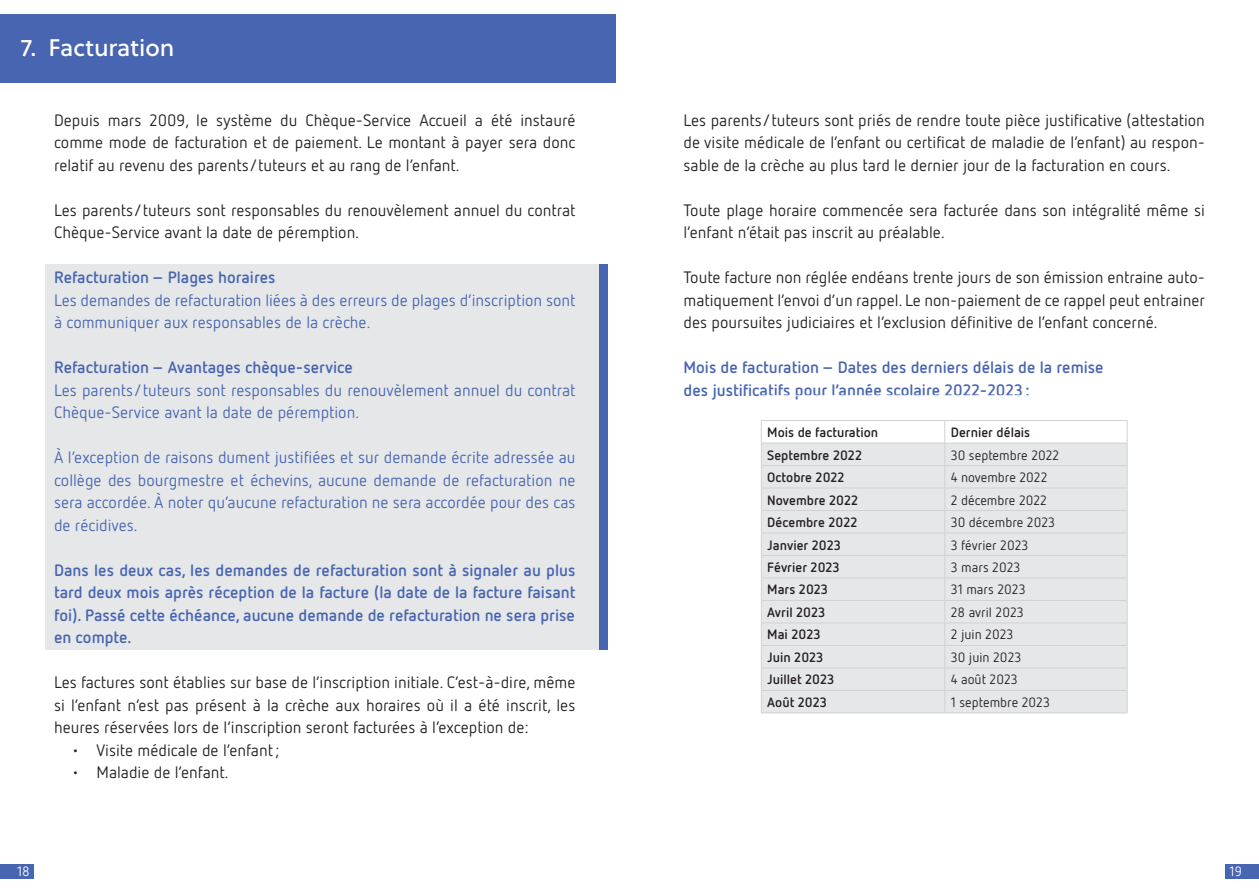
<style>
.page{position:relative;width:1259px;height:893px;background:#fff}
.page>*{position:absolute;margin:0;border:0;box-sizing:border-box;transform-origin:0 0}
.t1{font:24px "Soleil Bk";color:#fff}
.t2{font:16.5px/22.5px "Netto OT";color:#231f20;text-align:justify}
.t3{font:16.5px/22.5px "Netto OT";color:#4765b0}
.t4{font:700 16.5px/22.5px "Netto OT";color:#4765b0;text-align:justify}
.t5{font:700 13.5px "Netto OT";color:#231f20}
.t6{font:13.5px "Netto OT";color:#231f20}
.t7{font:13.5px "Netto OT";color:#fff}
</style>
<div class="page">
<div style="left:1225px;top:864px;width:34px;height:14px;background:#4765b0"></div>
<div style="left:0;top:864px;width:34px;height:14px;background:#4765b0"></div>
<div style="left:599px;top:264px;width:8px;height:386px;background:#4765b0"></div>
<div style="left:45px;top:264px;width:554px;height:386px;background:#e6e7e9"></div>
<div style="left:0;top:14px;width:615px;height:69px;background:#4765b0"></div>
<div style="left:762px;top:444px;width:365px;height:269px;background:#e6e7e9"></div>
<hr style="left:761px;top:443px;width:183px;height:1px;background:#d1d2d4">
<svg style="left:761px;top:421px;width:1px;height:292px"></svg>
<hr style="left:761px;top:420px;width:183px;height:1px;background:#d1d2d4">
<hr style="left:944px;top:420px;width:183px;height:1px;background:#d1d2d4">
<hr style="left:761px;top:465px;width:183px;height:1px;background:#d1d2d4">
<hr style="left:761px;top:488px;width:183px;height:1px;background:#d1d2d4">
<hr style="left:761px;top:510px;width:183px;height:1px;background:#d1d2d4">
<hr style="left:761px;top:533px;width:183px;height:1px;background:#d1d2d4">
<hr style="left:761px;top:555px;width:183px;height:1px;background:#d1d2d4">
<hr style="left:761px;top:578px;width:183px;height:1px;background:#d1d2d4">
<hr style="left:761px;top:600px;width:183px;height:1px;background:#d1d2d4">
<hr style="left:761px;top:623px;width:183px;height:1px;background:#d1d2d4">
<hr style="left:761px;top:645px;width:183px;height:1px;background:#d1d2d4">
<hr style="left:761px;top:668px;width:183px;height:1px;background:#d1d2d4">
<hr style="left:761px;top:690px;width:183px;height:1px;background:#d1d2d4">
<hr style="left:761px;top:713px;width:183px;height:1px;background:#d1d2d4">
<hr style="left:944px;top:443px;width:183px;height:1px;background:#d1d2d4">
<hr style="left:944px;top:465px;width:183px;height:1px;background:#d1d2d4">
<hr style="left:944px;top:488px;width:183px;height:1px;background:#d1d2d4">
<hr style="left:944px;top:510px;width:183px;height:1px;background:#d1d2d4">
<hr style="left:944px;top:533px;width:183px;height:1px;background:#d1d2d4">
<hr style="left:944px;top:555px;width:183px;height:1px;background:#d1d2d4">
<hr style="left:944px;top:578px;width:183px;height:1px;background:#d1d2d4">
<hr style="left:944px;top:600px;width:183px;height:1px;background:#d1d2d4">
<hr style="left:944px;top:623px;width:183px;height:1px;background:#d1d2d4">
<hr style="left:944px;top:645px;width:183px;height:1px;background:#d1d2d4">
<hr style="left:944px;top:668px;width:183px;height:1px;background:#d1d2d4">
<hr style="left:944px;top:690px;width:183px;height:1px;background:#d1d2d4">
<svg style="left:944px;top:421px;width:1px;height:292px"></svg>
<svg style="left:1127px;top:420px;width:1px;height:293px"></svg>
<hr style="left:944px;top:713px;width:183px;height:1px;background:#d1d2d4">
<h1 class="t1" style="left:21px;top:30px;width:155px">7. Facturation</h1>
<p class="t2" style="left:54px;top:108px;width:523px">Depuis mars 2009, le système du Chèque-Service Accueil a été instauré comme mode de facturation et de paiement. Le montant à payer sera donc relatif au revenu des parents/tuteurs et au rang de l’enfant.</p>
<p class="t2" style="left:54px;top:198px;width:523px">Les parents/tuteurs sont responsables du renouvèlement annuel du contrat<br>Chèque-Service avant la date de péremption.</p>
<p class="t4" style="left:54px;top:266px;width:223px">Refacturation – Plages horaires</p>
<p class="t3" style="left:54px;top:288px;width:523px">Les demandes de refacturation liées à des erreurs de plages d’inscription sont à communiquer aux responsables de la crèche.</p>
<p class="t4" style="left:54px;top:356px;width:300px">Refacturation – Avantages chèque-service</p>
<p class="t3" style="left:54px;top:378px;width:523px">Les parents/tuteurs sont responsables du renouvèlement annuel du contrat<br>Chèque-Service avant la date de péremption.</p>
<p class="t3" style="left:54px;top:446px;width:523px;text-align:justify">À l’exception de raisons dument justifiées et sur demande écrite adressée au collège des bourgmestre et échevins, aucune demande de refacturation ne sera accordée. À noter qu’aucune refacturation ne sera accordée pour des cas de récidives.</p>
<p class="t4" style="left:54px;top:558px;width:523px">Dans les deux cas, les demandes de refacturation sont à signaler au plus tard deux mois après réception de la facture (la date de la facture faisant foi). Passé cette échéance, aucune demande de refacturation ne sera prise en compte.</p>
<p class="t2" style="left:54px;top:671px;width:523px">Les factures sont établies sur base de l’inscription initiale. C’est-à-dire, même si l’enfant n’est pas présent à la crèche aux horaires où il a été inscrit, les heures réservées lors de l’inscription seront facturées à l’exception de:</p>
<p class="t2" style="left:71px;top:738px;width:210px">• Visite médicale de l’enfant;</p>
<p class="t2" style="left:71px;top:761px;width:159px">• Maladie de l’enfant.</p>
<p class="t2" style="left:683px;top:108px;width:523px">Les parents/tuteurs sont priés de rendre toute pièce justificative (attestation de visite médicale de l’enfant ou certificat de maladie de l’enfant) au respon&shy;sable de la crèche au plus tard le dernier jour de la facturation en cours.</p>
<p class="t2" style="left:683px;top:198px;width:523px">Toute plage horaire commencée sera facturée dans son intégralité même si l’enfant n’était pas inscrit au préalable.</p>
<p class="t2" style="left:683px;top:266px;width:523px">Toute facture non réglée endéans trente jours de son émission entraine auto&shy;matiquement l’envoi d’un rappel. Le non-paiement de ce rappel peut entrainer des poursuites judiciaires et l’exclusion définitive de l’enfant concerné.</p>
<p class="t4" style="left:683px;top:356px;width:422px">Mois de facturation – Dates des derniers délais de la remise des justificatifs pour l’année scolaire 2022-2023:</p>
<p class="t5" style="left:767px;top:424px;width:112px">Mois de facturation</p>
<p class="t5" style="left:950px;top:424px;width:81px">Dernier délais</p>
<p class="t5" style="left:767px;top:446px;width:96px">Septembre 2022</p>
<p class="t6" style="left:950px;top:446px;width:110px">30 septembre 2022</p>
<p class="t5" style="left:767px;top:469px;width:79px">Octobre 2022</p>
<p class="t6" style="left:950px;top:469px;width:98px">4 novembre 2022</p>
<p class="t5" style="left:767px;top:491px;width:92px">Novembre 2022</p>
<p class="t6" style="left:950px;top:491px;width:98px">2 décembre 2022</p>
<p class="t5" style="left:767px;top:514px;width:92px">Décembre 2022</p>
<p class="t6" style="left:950px;top:514px;width:106px">30 décembre 2023</p>
<p class="t5" style="left:767px;top:536px;width:75px">Janvier 2023</p>
<p class="t6" style="left:950px;top:536px;width:79px">3 février 2023</p>
<p class="t5" style="left:767px;top:559px;width:74px">Février 2023</p>
<p class="t6" style="left:950px;top:559px;width:71px">3 mars 2023</p>
<p class="t5" style="left:767px;top:581px;width:62px">Mars 2023</p>
<p class="t6" style="left:950px;top:581px;width:76px">31 mars 2023</p>
<p class="t5" style="left:767px;top:604px;width:60px">Avril 2023</p>
<p class="t6" style="left:950px;top:604px;width:74px">28 avril 2023</p>
<p class="t5" style="left:767px;top:626px;width:55px">Mai 2023</p>
<p class="t6" style="left:950px;top:626px;width:64px">2 juin 2023</p>
<p class="t5" style="left:767px;top:649px;width:58px">Juin 2023</p>
<p class="t6" style="left:950px;top:649px;width:72px">30 juin 2023</p>
<p class="t5" style="left:767px;top:671px;width:69px">Juillet 2023</p>
<p class="t6" style="left:950px;top:671px;width:68px">4 août 2023</p>
<p class="t5" style="left:767px;top:694px;width:61px">Août 2023</p>
<p class="t6" style="left:950px;top:694px;width:101px">1 septembre 2023</p>
<p class="t7" style="left:17px;top:863px;width:14px">18</p>
<p class="t7" style="left:1229px;top:863px;width:14px">19</p>
</div>
